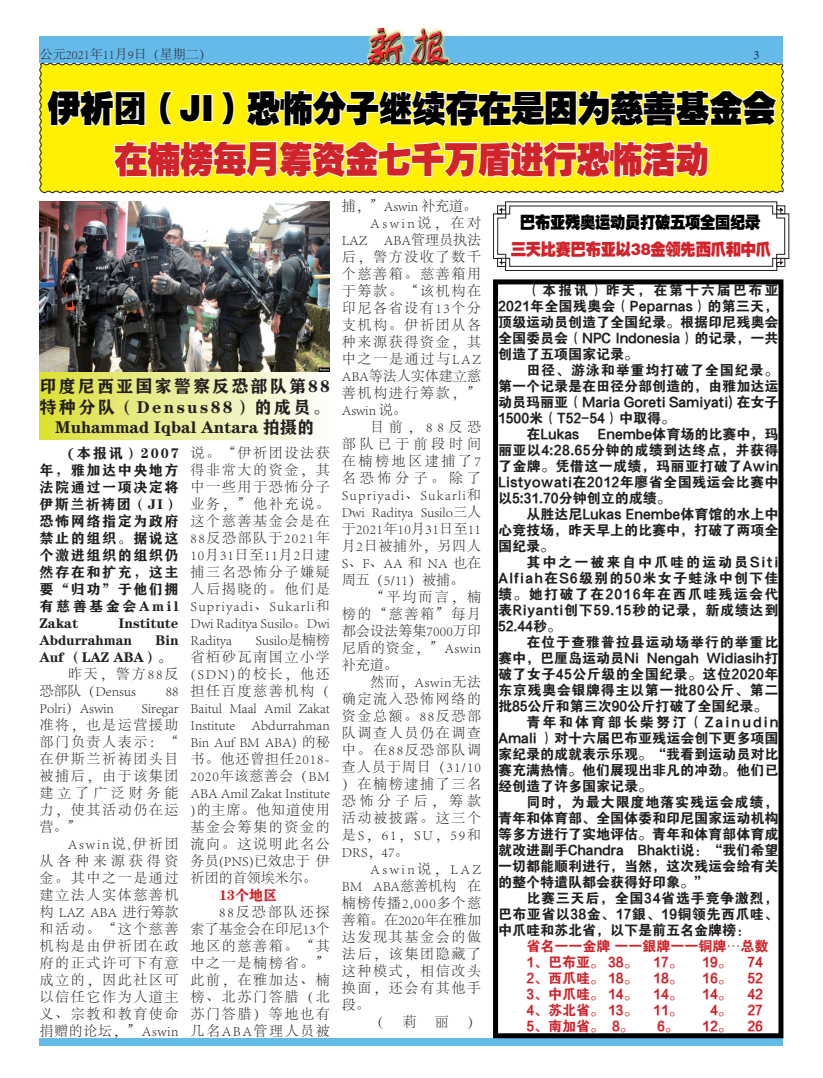
<style>
.page{position:relative;width:823px;height:1078px;background:#fff}
.page>*{position:absolute;margin:0;border:0;box-sizing:border-box;transform-origin:0 0}
.t1{font:36px "FZCCHJW GB1 0";letter-spacing:-.01em;color:#000;scale:.93 1}
.t2{font:36px "FZCCHJW GB1 0";letter-spacing:-.01em;color:#d1232a;scale:.93 1}
.t3{font:17px/20.4px "FZCHSJW GB1 0";letter-spacing:.13em;color:#231f20;text-align:center}
.t4{font:16.4px "FZCCHJW GB1 0";letter-spacing:-.01em;color:#d1232a;scale:.93 1}
.t5{font:16.4px "FZCCHJW GB1 0";letter-spacing:-.01em;color:#000;scale:.93 1}
.t6{font:300 14px/17px "Adobe Song Std";letter-spacing:.11em;color:#231f20;text-align:justify}
.t7{font:14px/16px "FZDHTK GBK1 0";color:#231f20;text-align:justify}
.t8{font:14px/16px "FZDHTK GBK1 0";color:#d1232a}
.t9{font:14px/17px "FZCHSJW GB1 0";letter-spacing:.115em;color:#231f20;text-align:justify}
.t10{font:300 14px/17px "Adobe Song Std";color:#231f20}
.t11{font:14px "FZDHTK GBK1 0";letter-spacing:.06em;color:#231f20}
.t12{font:14px "FZDHTK GBK1 0";letter-spacing:.03em;color:#231f20}
.t13{font:14px/17px "FZCHSJW GB1 0";color:#231f20}
.t14{font:300 14px "Adobe Song Std";letter-spacing:.185em;color:#231f20}
.t15{font:300 14px "Adobe Song Std";letter-spacing:.01em;color:#231f20}
.t16{font:300 14px "Adobe Song Std";letter-spacing:.05em;color:#231f20}
.t17{font:14px "FZDHTK GBK1 0";letter-spacing:.045em;color:#231f20}
.t18{font:14px "FZDHTK GBK1 0";letter-spacing:.155em;color:#231f20}
.t19{font:300 14px "Adobe Song Std";letter-spacing:.09em;color:#231f20}
.t20{font:14px "FZDHTK GBK1 0";letter-spacing:.05em;color:#231f20}
.t21{font:300 14px "Adobe Song Std";letter-spacing:.02em;color:#231f20}
.t22{font:300 14px "Adobe Song Std";letter-spacing:.045em;color:#231f20}
.t23{font:300 14px "Adobe Song Std";letter-spacing:.07em;color:#231f20}
.t24{font:300 14px "Adobe Song Std";letter-spacing:.075em;color:#231f20}
.t25{font:300 14px "Adobe Song Std";letter-spacing:.275em;color:#231f20}
.t26{font:14px "FZCHSJW GB1 0";color:#d1232a}
.t27{font:300 13px "Adobe Song Std";color:#2a2228}
.t28{font:300 13px "Adobe Song Std";color:#000}
</style>
<div class="page">
<div style="left:40px;top:36px;width:742px;height:27px;background:#64bae9"></div>
<img style="left:367px;top:28px;width:85px;height:34px">
<div style="left:40px;top:1037px;width:742px;height:8px;background:#64bae9"></div>
<svg style="left:39px;top:62px;width:744px;height:131px;background:#f8ee36"></svg>
<div style="left:492px;top:279px;width:291px;height:758px;border:5px solid #000"></div>
<svg style="left:493px;top:201px;width:296px;height:70px"></svg>
<div style="left:39px;top:371px;width:290px;height:68px;background:linear-gradient(to right,#dce039,#fcfdfe)"></div>
<img style="left:39px;top:201px;width:290px;height:170px">
<p class="t27" style="left:40px;top:47px;width:174px">公元2021年11月9日（星期二）</p>
<p class="t28" style="left:753px;top:47px;width:8px">3</p>
<h1 class="t1" style="left:47px;top:86px;width:784px">伊祈团（JI）恐怖分子继续存在是因为慈善基金会</h1>
<h1 class="t2" style="left:114px;top:137px;width:641px">在楠榜每月筹资金七千万盾进行恐怖活动</h1>
<p class="t3" style="left:39px;top:376px;width:292px">印度尼西亚国家警察反恐部队第88特种分队（Densus88）的成员。<br>Muhammad Iqbal Antara 拍摄的</p>
<p class="t9" style="left:39px;top:445px;width:141px;text-indent:28px">(本报讯）2007年，雅加达中央地方法院通过一项决定将伊斯兰祈祷团（JI）恐怖网络指定为政府禁止的组织。据说这个激进组织的组织仍然存在和扩充，这主要“归功”于他们拥有慈善基金会Amil Zakat</p>
<p class="t13" style="left:39px;top:614px;width:141px;text-indent:79px">Institute<br>Abdurrahman</p>
<p class="t13" style="left:39px;top:631px;width:141px;text-indent:116px">Bin<br>Auf （LAZ ABA）。</p>
<p class="t10" style="left:39px;top:665px;width:141px;text-indent:28px">昨天，警方88反恐部队（Densus</p>
<p class="t6" style="left:166px;top:682px;width:14px">88</p>
<p class="t10" style="left:39px;top:699px;width:76px">Polri）Aswin</p>
<p class="t6" style="left:39px;top:699px;width:141px;text-indent:102px">Siregar准将，也是运营援助部门负责人表示：“在伊斯兰祈祷团头目被捕后，由于该集团建立了广泛财务能力，使其活动仍在运营。”</p>
<p class="t6" style="left:39px;top:835px;width:141px;text-indent:28px">Aswin说,伊祈团从各种来源获得资金。其中之一是通过建立法人实体慈善机构 LAZ ABA 进行筹款和活动。“这个慈善机构是由伊祈团在政府的正式许可下有意成立的，因此社区可以信任它作为人道主义、宗教和教育使命捐赠的论坛，”Aswin</p>
<p class="t6" style="left:190px;top:444px;width:141px">说。“伊祈团设法获得非常大的资金，其中一些用于恐怖分子业务，”他补充说。这个慈善基金会是在88反恐部队于2021年10月31日至11月2日逮捕三名恐怖分子嫌疑人后揭晓的。他们是Supriyadi、Sukarli和Dwi Raditya Susilo。Dwi Raditya</p>
<p class="t6" style="left:190px;top:631px;width:141px;text-indent:65px">Susilo是楠榜省栢砂瓦南国立小学(SDN)的校长，他还担任百度慈善机构（Baitul Maal Amil Zakat Institute Abdurrahman Bin Auf BM ABA) 的秘书。他还曾担任2018- 2020年该慈善会（BM ABA Amil Zakat Institute )的主席。他知道使用基金会筹集的资金的流向。这说明此名公务员(PNS)已效忠于 伊祈团的首领埃米尔。</p>
<p class="t26" style="left:219px;top:886px;width:59px">13个地区</p>
<p class="t6" style="left:190px;top:903px;width:141px;text-indent:28px">88反恐部队还探索了基金会在印尼13个地区的慈善箱。“其中之一是楠榜省。”此前，在雅加达、楠榜、北苏门答腊（北苏门答腊）等地也有几名ABA管理人员被</p>
<p class="t10" style="left:341px;top:198px;width:137px">捕，”Aswin 补充道。</p>
<p class="t14" style="left:370px;top:215px;width:112px">Aswin说，在对</p>
<p class="t10" style="left:341px;top:232px;width:141px">LAZ ABA管理员执法</p>
<p class="t6" style="left:341px;top:249px;width:141px">后，警方没收了数千</p>
<p class="t6" style="left:341px;top:266px;width:141px">个慈善箱。慈善箱用</p>
<p class="t6" style="left:341px;top:283px;width:141px">于筹款。“该机构在</p>
<p class="t6" style="left:341px;top:300px;width:141px">印尼各省设有13个分</p>
<p class="t6" style="left:341px;top:317px;width:141px">支机构。伊祈团从各</p>
<p class="t6" style="left:341px;top:334px;width:141px">种来源获得资金，其</p>
<p class="t6" style="left:341px;top:351px;width:141px">中之一是通过与LAZ</p>
<p class="t10" style="left:341px;top:368px;width:140px">ABA等法人实体建立慈</p>
<p class="t6" style="left:341px;top:385px;width:141px">善机构进行筹款，”</p>
<p class="t6" style="left:341px;top:402px;width:67px">Aswin 说。</p>
<p class="t6" style="left:370px;top:419px;width:112px">目前，88反恐</p>
<p class="t25" style="left:341px;top:436px;width:141px">部队已于前段时间</p>
<p class="t14" style="left:341px;top:453px;width:141px">在楠榜地区逮捕了7</p>
<p class="t6" style="left:341px;top:470px;width:141px">名恐怖分子。除了</p>
<p class="t19" style="left:341px;top:487px;width:141px">Supriyadi、Sukarli和</p>
<p class="t10" style="left:341px;top:504px;width:141px">Dwi Raditya Susilo三人</p>
<p class="t21" style="left:341px;top:521px;width:140px">于2021年10月31日至11</p>
<p class="t16" style="left:341px;top:538px;width:141px">月2日被捕外，另四人</p>
<p class="t6" style="left:341px;top:555px;width:141px">S、F、AA 和 NA 也在</p>
<p class="t6" style="left:341px;top:572px;width:124px">周五（5/11）被捕。</p>
<p class="t6" style="left:370px;top:589px;width:112px">“平均而言，楠</p>
<p class="t6" style="left:341px;top:606px;width:141px">榜的“慈善箱”每月</p>
<p class="t15" style="left:341px;top:623px;width:141px">都会设法筹集7000万印</p>
<p class="t22" style="left:341px;top:640px;width:141px">尼盾的资金，”Aswin</p>
<p class="t6" style="left:341px;top:656px;width:57px">补充道。</p>
<p class="t16" style="left:370px;top:674px;width:112px">然而，Aswin无法</p>
<p class="t6" style="left:341px;top:690px;width:141px">确定流入恐怖网络的</p>
<p class="t6" style="left:341px;top:707px;width:141px">资金总额。88反恐部</p>
<p class="t6" style="left:341px;top:724px;width:141px">队调查人员仍在调查</p>
<p class="t6" style="left:341px;top:741px;width:141px">中。在88反恐部队调</p>
<p class="t23" style="left:341px;top:759px;width:141px">查人员于周日（31/10</p>
<p class="t6" style="left:341px;top:775px;width:141px">）在楠榜逮捕了三名</p>
<p class="t6" style="left:341px;top:792px;width:141px">恐怖分子后，筹款</p>
<p class="t6" style="left:341px;top:809px;width:141px">活动被披露。这三个</p>
<p class="t6" style="left:341px;top:826px;width:140px">是S，61，SU，59和</p>
<p class="t6" style="left:341px;top:843px;width:68px">DRS，47。</p>
<p class="t14" style="left:370px;top:861px;width:112px">Aswin说，LAZ</p>
<p class="t10" style="left:341px;top:877px;width:141px">BM ABA慈善机构 在</p>
<p class="t24" style="left:341px;top:895px;width:141px">楠榜传播2,000多个慈</p>
<p class="t15" style="left:341px;top:912px;width:141px">善箱。在2020年在雅加</p>
<p class="t6" style="left:341px;top:928px;width:141px">达发现其基金会的做</p>
<p class="t6" style="left:341px;top:945px;width:141px">法后，该集团隐藏了</p>
<p class="t6" style="left:341px;top:962px;width:141px">这种模式，相信改头</p>
<p class="t6" style="left:341px;top:979px;width:141px">换面，还会有其他手</p>
<p class="t6" style="left:341px;top:996px;width:29px">段。</p>
<p class="t6" style="left:370px;top:1013px;width:15px">（</p>
<p class="t6" style="left:402px;top:1013px;width:15px">莉</p>
<p class="t6" style="left:434px;top:1013px;width:15px">丽</p>
<p class="t6" style="left:467px;top:1013px;width:15px">）</p>
<p class="t5" style="left:519px;top:212px;width:260px">巴布亚残奥运动员打破五项全国纪录</p>
<p class="t4" style="left:510px;top:239px;width:281px">三天比赛巴布亚以38金领先西爪和中爪</p>
<p class="t7" style="left:497px;top:282px;width:282px;text-indent:28px">（本报讯）昨天，在第十六届巴布亚2021年全国残奥会（Peparnas）的第三天，顶级运动员创造了全国纪录。根据印尼残奥会全国委员会（NPC Indonesia）的记录，一共创造了五项国家记录。</p>
<p class="t11" style="left:526px;top:362px;width:253px">田径、游泳和举重均打破了全国纪录。</p>
<p class="t7" style="left:497px;top:378px;width:282px">第一个记录是在田径分部创造的，由雅加达运</p>
<p class="t7" style="left:497px;top:394px;width:282px">动员玛丽亚（Maria Goreti Samiyati) 在女子</p>
<p class="t7" style="left:497px;top:410px;width:178px">1500米（T52-54）中取得。</p>
<p class="t7" style="left:526px;top:426px;width:54px">在Lukas</p>
<p class="t7" style="left:497px;top:426px;width:282px;text-indent:100px">Enembe体育场的比赛中，玛丽亚以4:28.65分钟的成绩到达终点，并获得了金牌。凭借这一成绩，玛丽亚打破了Awin Listyowati在2012年廖省全国残运会比赛中以5:31.70分钟创立的成绩。</p>
<p class="t7" style="left:497px;top:506px;width:282px;text-indent:28px">从胜达尼Lukas Enembe体育馆的水上中心竞技场，昨天早上的比赛中，打破了两项全国纪录。</p>
<p class="t7" style="left:497px;top:554px;width:282px;text-indent:28px">其中之一被来自中爪哇的运动员Siti Alfiah在S6级别的50米女子蛙泳中创下佳绩。她打破了在2016年在西爪哇残运会代表Riyanti创下59.15秒的记录，新成绩达到52.44秒。</p>
<p class="t11" style="left:526px;top:634px;width:253px">在位于查雅普拉县运动场举行的举重比</p>
<p class="t7" style="left:497px;top:650px;width:282px">赛中，巴厘岛运动员Ni Nengah Widiasih打</p>
<p class="t12" style="left:497px;top:666px;width:282px">破了女子45公斤级的全国纪录。这位2020年</p>
<p class="t17" style="left:497px;top:682px;width:282px">东京残奥会银牌得主以第一批80公斤、第二</p>
<p class="t7" style="left:497px;top:698px;width:271px">批85公斤和第三次90公斤打破了全国纪录。</p>
<p class="t18" style="left:526px;top:714px;width:253px">青年和体育部长柴努汀（Zainudin</p>
<p class="t7" style="left:497px;top:730px;width:282px">Amali ）对十六届巴布亚残运会创下更多项国</p>
<p class="t7" style="left:497px;top:746px;width:282px">家纪录的成就表示乐观。“我看到运动员对比</p>
<p class="t7" style="left:497px;top:762px;width:282px">赛充满热情。他们展现出非凡的冲劲。他们已</p>
<p class="t7" style="left:497px;top:778px;width:156px">经创造了许多国家记录。</p>
<p class="t11" style="left:526px;top:794px;width:253px">同时，为最大限度地落实残运会成绩，</p>
<p class="t7" style="left:497px;top:810px;width:282px">青年和体育部、全国体委和印尼国家运动机构</p>
<p class="t7" style="left:497px;top:826px;width:282px">等多方进行了实地评估。青年和体育部体育成</p>
<p class="t7" style="left:497px;top:842px;width:282px">就改进副手Chandra Bhakti说：“我们希望</p>
<p class="t7" style="left:497px;top:858px;width:282px">一切都能顺利进行，当然，这次残运会给有关</p>
<p class="t7" style="left:497px;top:874px;width:212px">的整个特遣队都会获得好印象。”</p>
<p class="t20" style="left:526px;top:890px;width:253px">比赛三天后，全国34省选手竞争激烈，</p>
<p class="t12" style="left:497px;top:906px;width:282px">巴布亚省以38金、17銀、19铜领先西爪哇、</p>
<p class="t7" style="left:497px;top:922px;width:254px">中爪哇和苏北省，以下是前五名金牌榜：</p>
<p class="t8" style="left:526px;top:938px;width:243px">省名一一金牌 一一銀牌一一铜牌…总数<br>1、巴布亚。 38。 17。</p>
<p class="t8" style="left:701px;top:954px;width:62px">19。 74</p>
<p class="t8" style="left:526px;top:970px;width:158px">2、西爪哇。 18。 18。</p>
<p class="t8" style="left:701px;top:970px;width:62px">16。 52</p>
<p class="t8" style="left:526px;top:986px;width:158px">3、中爪哇。 14。 14。</p>
<p class="t8" style="left:701px;top:986px;width:62px">14。 42</p>
<p class="t8" style="left:526px;top:1002px;width:158px">4、苏北省。 13。 11。</p>
<p class="t8" style="left:709px;top:1002px;width:54px">4。 27</p>
<p class="t8" style="left:526px;top:1018px;width:109px">5、南加省。 8。</p>
<p class="t8" style="left:656px;top:1018px;width:23px">6。</p>
<p class="t8" style="left:701px;top:1018px;width:62px">12。 26</p>
</div>
